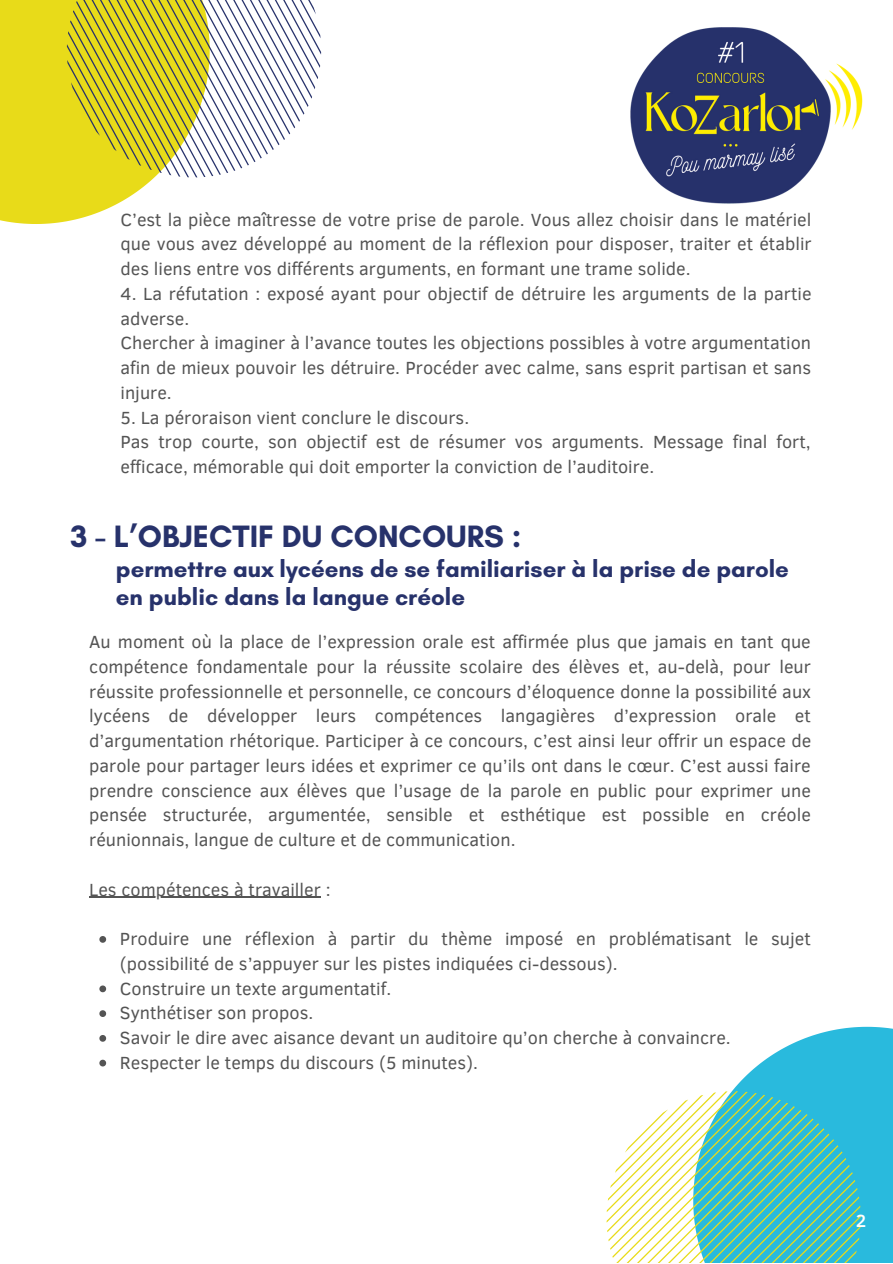
<style>
.page{position:relative;width:893px;height:1264px;background:#fff}
.page>*{position:absolute;margin:0;border:0;box-sizing:border-box;transform-origin:0 0}
.t1{font:700 31.5px "Glacial Indifference";color:#27326b}
.t2{font:700 24px/28px "Glacial Indifference";color:#27326b}
.t3{font:18px/24.8px "Clear Sans";color:#545454}
.t4{font:500 18px "Clear Sans";color:#fff}
</style>
<div class="page">
<svg style="left:0;top:0;width:154px;height:224px;background:#eadf36"></svg>
<svg style="left:36px;top:0;width:286px;height:178px"></svg>
<svg style="left:732px;top:1026px;width:160px;height:236px;fill:#29badd"></svg>
<svg style="left:606px;top:1091px;width:254px;height:171px"></svg>
<img style="left:630px;top:27px;width:233px;height:177px">
<svg style="left:99px;top:936px;width:7px;height:6px"></svg>
<svg style="left:99px;top:985px;width:7px;height:7px"></svg>
<svg style="left:99px;top:1010px;width:7px;height:6px"></svg>
<svg style="left:99px;top:1035px;width:7px;height:6px"></svg>
<svg style="left:99px;top:1059px;width:7px;height:7px"></svg>
<hr style="left:89px;top:896px;width:232px;height:1px;background:#545454">
<p class="t3" style="left:120px;top:206px;width:692px;text-align:justify">C’est la pièce maîtresse de votre prise de parole. Vous allez choisir dans le matériel que vous avez développé au moment de la réflexion pour disposer, traiter et établir des liens entre vos différents arguments, en formant une trame solide.</p>
<p class="t3" style="left:120px;top:280px;width:692px">4. La réfutation : exposé ayant pour objectif de détruire les arguments de la partie adverse.<br>Chercher à imaginer à l’avance toutes les objections possibles à votre argumentation afin de mieux pouvoir les détruire. Procéder avec calme, sans esprit partisan et sans injure.</p>
<p class="t3" style="left:120px;top:404px;width:691px">5. La péroraison vient conclure le discours.<br>Pas trop courte, son objectif est de résumer vos arguments. Message final fort, efficace, mémorable qui doit emporter la conviction de l’auditoire.</p>
<h1 class="t1" style="left:70px;top:516px;width:452px">3 - L’OBJECTIF DU CONCOURS :</h1>
<h2 class="t2" style="left:116px;top:554px;width:674px">permettre aux lycéens de se familiariser à la prise de parole en public dans la langue créole</h2>
<p class="t3" style="left:89px;top:628px;width:723px;text-align:justify">Au moment où la place de l’expression orale est affirmée plus que jamais en tant que compétence fondamentale pour la réussite scolaire des élèves et, au-delà, pour leur réussite professionnelle et personnelle, ce concours d’éloquence donne la possibilité aux lycéens de développer leurs compétences langagières d’expression orale et d’argumentation rhétorique. Participer à ce concours, c’est ainsi leur offrir un espace de parole pour partager leurs idées et exprimer ce qu’ils ont dans le cœur. C’est aussi faire prendre conscience aux élèves que l’usage de la parole en public pour exprimer une pensée structurée, argumentée, sensible et esthétique est possible en créole réunionnais, langue de culture et de communication.</p>
<p class="t3" style="left:89px;top:875px;width:243px">Les compétences à travailler :</p>
<p class="t3" style="left:120px;top:925px;width:692px">Produire une réflexion à partir du thème imposé en problématisant le sujet (possibilité de s’appuyer sur les pistes indiquées ci-dessous).<br>Construire un texte argumentatif.<br>Synthétiser son propos.<br>Savoir le dire avec aisance devant un auditoire qu’on cherche à convaincre.<br>Respecter le temps du discours (5 minutes).</p>
<p class="t4" style="left:855px;top:1207px;width:12px">2</p>
</div>
